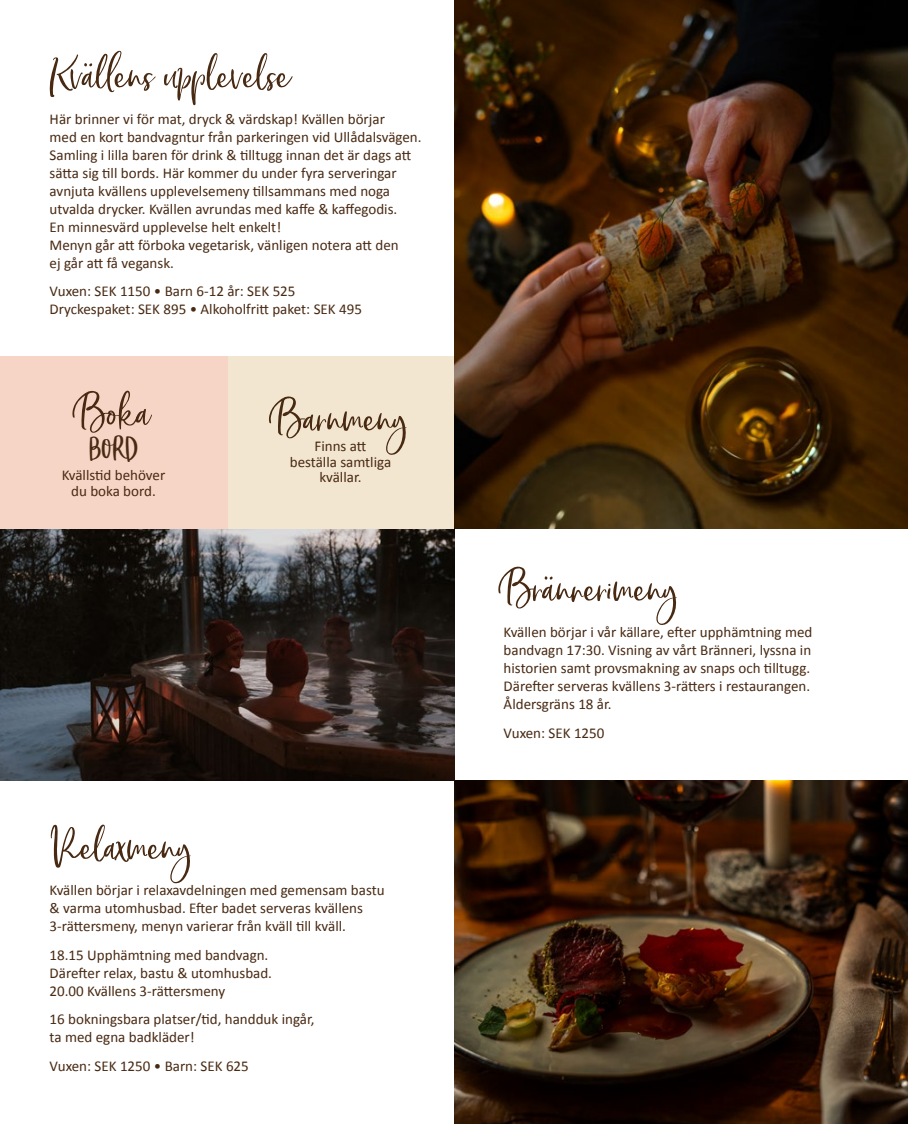
<style>
.page{position:relative;width:908px;height:1124px;background:#fff}
.page>*{position:absolute;margin:0;border:0;box-sizing:border-box;transform-origin:0 0}
.t1{font:60px "Chinup Buttercup";color:#482912}
.t2{font:40px "Chinup Buttercup Cutecaps";color:#482912}
.t3{font:15px/18px "Calibri";color:#482912}
</style>
<div class="page">
<img style="left:454px;top:0;width:453px;height:528px">
<img style="left:454px;top:780px;width:453px;height:343px">
<img style="left:0;top:528px;width:454px;height:252px">
<div style="left:227px;top:356px;width:227px;height:172px;background:#f2e6d1"></div>
<div style="left:0;top:356px;width:227px;height:172px;background:#f6d5c6"></div>
<h1 class="t1" style="left:50px;top:42px;width:241px">Kvällens upplevelse</h1>
<p class="t3" style="left:50px;top:109px;width:373px">Här brinner vi för mat, dryck &amp; värdskap! Kvällen börjar<br>med en kort bandvagntur från parkeringen vid Ullådalsvägen.<br>Samling i lilla baren för drink &amp; tilltugg innan det är dags att sätta sig till bords. Här kommer du under fyra serveringar avnjuta kvällens upplevelsemeny tillsammans med noga utvalda drycker. Kvällen avrundas med kaffe &amp; kaffegodis.<br>En minnesvärd upplevelse helt enkelt!<br>Menyn går att förboka vegetarisk, vänligen notera att den<br>ej går att få vegansk.</p>
<p class="t3" style="left:50px;top:282px;width:313px">Vuxen: SEK 1150 • Barn 6-12 år: SEK 525<br>Dryckespaket: SEK 895 • Alkoholfritt paket: SEK 495</p>
<h1 class="t1" style="left:78px;top:379px;width:73px">Boka</h1>
<h2 class="t2" style="left:88px;top:426px;width:52px">bord</h2>
<p class="t3" style="left:62px;top:467px;width:105px;line-height:15.5px;text-align:center">Kvällstid behöver du boka bord.</p>
<h1 class="t1" style="left:274px;top:385px;width:134px">Barnmeny</h1>
<p class="t3" style="left:290px;top:438px;width:103px;line-height:15.5px;text-align:center">Finns att beställa samtliga kvällar.</p>
<h1 class="t1" style="left:50px;top:813px;width:143px">Relaxmeny</h1>
<p class="t3" style="left:50px;top:880px;width:336px">Kvällen börjar i relaxavdelningen med gemensam bastu &amp; varma utomhusbad. Efter badet serveras kvällens<br>3-rättersmeny, menyn varierar från kväll till kväll.</p>
<p class="t3" style="left:50px;top:945px;width:224px">18.15 Upphämtning med bandvagn.<br>Därefter relax, bastu &amp; utomhusbad.<br>20.00 Kvällens 3-rättersmeny</p>
<p class="t3" style="left:50px;top:1009px;width:266px">16 bokningsbara platser/tid, handduk ingår, ta med egna badkläder!</p>
<p class="t3" style="left:50px;top:1056px;width:201px">Vuxen: SEK 1250 • Barn: SEK 625</p>
<h1 class="t1" style="left:503px;top:555px;width:175px">Brännerimeny</h1>
<p class="t3" style="left:503px;top:622px;width:310px">Kvällen börjar i vår källare, efter upphämtning med bandvagn 17:30. Visning av vårt Bränneri, lyssna in historien samt provsmakning av snaps och tilltugg.<br>Därefter serveras kvällens 3-rätters i restaurangen.<br>Åldersgräns 18 år.</p>
<p class="t3" style="left:503px;top:723px;width:102px">Vuxen: SEK 1250</p>
</div>
